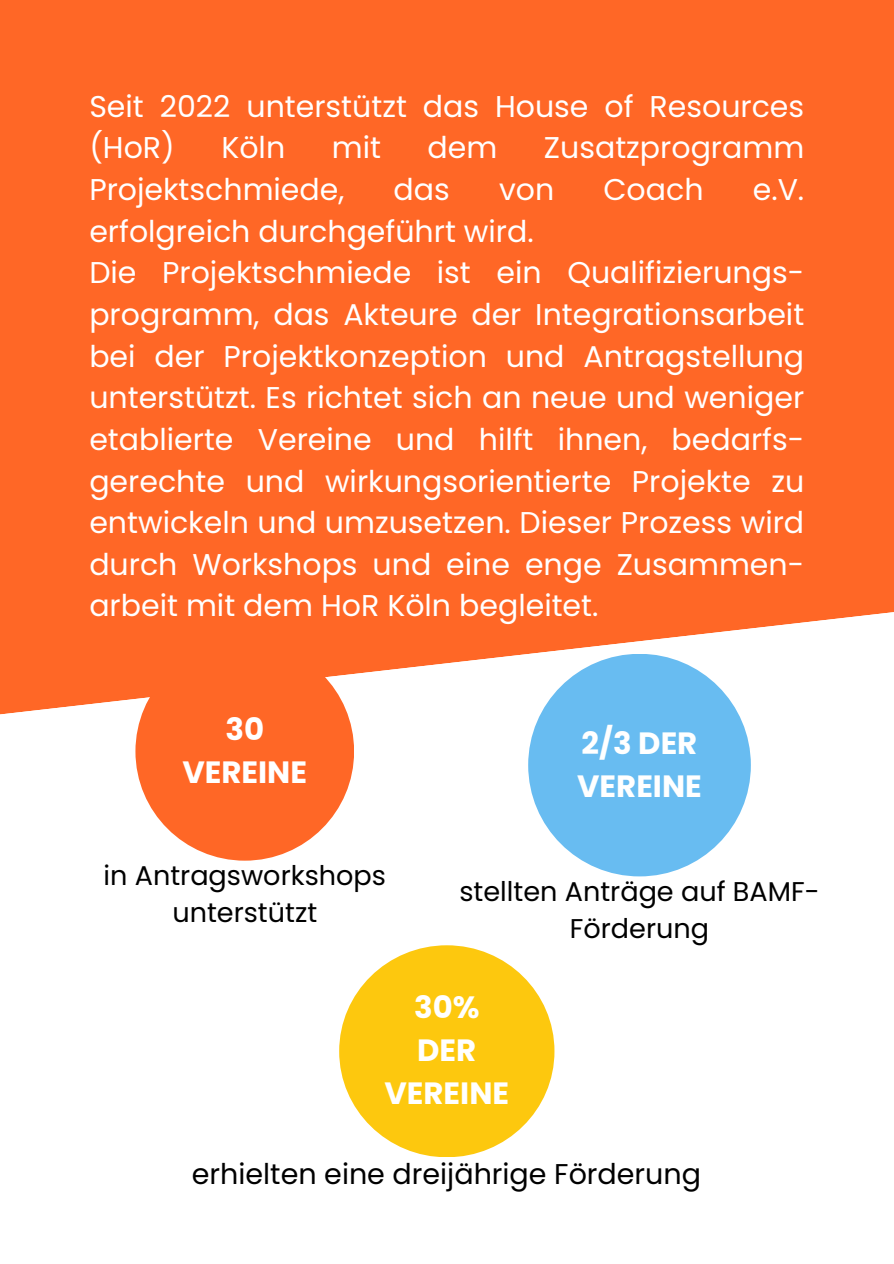
<style>
.page{position:relative;width:894px;height:1264px;background:#fff}
.page>*{position:absolute;margin:0;border:0;box-sizing:border-box;transform-origin:0 0}
.t1{font:700 30.75px/42.8px "Poppins";color:#fff;text-align:center}
.t2{font:30px/41.7px "Poppins";color:#fff}
.t3{font:28.5px "Poppins";color:#000}
.t4{font:27.15px/37.2px "Poppins";color:#000;text-align:center}
</style>
<div class="page">
<div style="left:135px;top:642px;width:219px;height:218px;background:#ff6726;border-radius:50%"></div>
<div style="left:0;top:0;width:893px;height:718px;background:#ff6726"></div>
<div style="left:528px;top:653px;width:222px;height:223px;background:#68bcf1;border-radius:50%"></div>
<div style="left:339px;top:945px;width:215px;height:212px;background:#fdc80e;border-radius:50%"></div>
<h1 class="t2" style="left:89px;top:85px;width:716px">Seit 2022 unterstützt das House of Resources (HoR)</h1>
<h1 class="t2" style="left:221px;top:127px;width:65px">Köln</h1>
<h1 class="t2" style="left:332px;top:127px;width:51px">mit</h1>
<h1 class="t2" style="left:427px;top:127px;width:71px">dem</h1>
<h1 class="t2" style="left:544px;top:127px;width:262px">Zusatzprogramm</h1>
<h1 class="t2" style="left:89px;top:169px;width:256px">Projektschmiede,</h1>
<h1 class="t2" style="left:393px;top:169px;width:58px">das</h1>
<h1 class="t2" style="left:499px;top:169px;width:57px">von</h1>
<h1 class="t2" style="left:603px;top:169px;width:102px">Coach</h1>
<h1 class="t2" style="left:752px;top:169px;width:53px">e.V.</h1>
<h1 class="t2" style="left:89px;top:210px;width:716px">erfolgreich durchgeführt wird.<br>Die Projektschmiede ist ein Qualifizierungs&shy;programm, das Akteure der Integrationsarbeit bei der Projektkonzeption und Antragstellung unterstützt. Es richtet sich an neue und weniger etablierte Vereine und hilft ihnen, bedarfs&shy;gerechte und wirkungsorientierte Projekte zu entwickeln und umzusetzen. Dieser Prozess wird durch Workshops und eine enge Zusammen&shy;arbeit mit dem HoR Köln begleitet.</h1>
<h2 class="t1" style="left:182px;top:707px;width:126px">30<br>VEREINE</h2>
<h1 class="t4" style="left:103px;top:856px;width:284px">in Antragsworkshops unterstützt</h1>
<h1 class="t1" style="left:577px;top:721px;width:126px;text-align:left">2/3 DER<br>VEREINE</h1>
<p class="t4" style="left:459px;top:872px;width:361px">stellten Anträge auf BAMF-<br>Förderung</p>
<p class="t1" style="left:384px;top:986px;width:126px">30%<br>DER<br>VEREINE</p>
<p class="t3" style="left:192px;top:1153px;width:510px">erhielten eine dreijährige Förderung</p>
</div>
